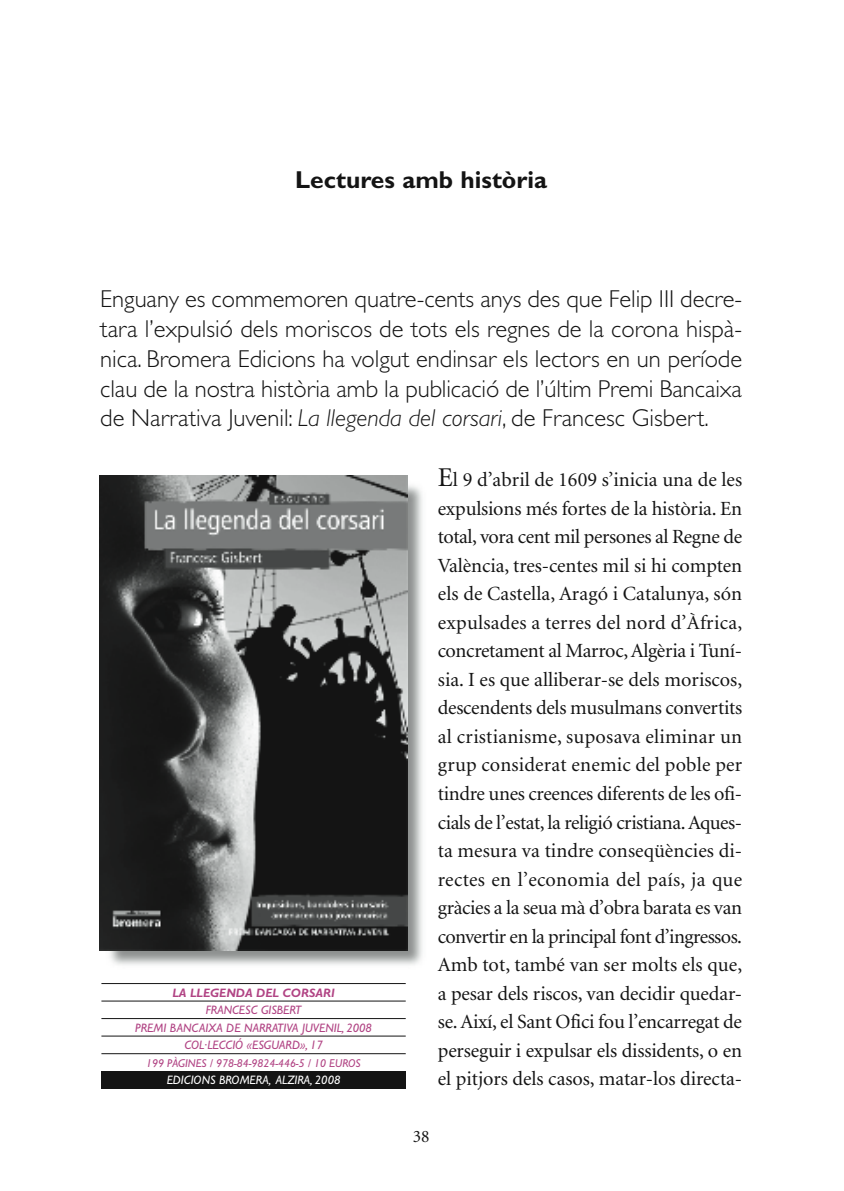
<style>
.page{position:relative;width:844px;height:1191px;background:#fff}
.page>*{position:absolute;margin:0;border:0;box-sizing:border-box;transform-origin:0 0}
.t1{font:300 24.5px/29.8px "Gill Sans";color:#141414;text-align:justify}
.t2{font:700 24.5px "Gill Sans";color:#141414}
.t3{font:20.12px/28.5px "Minion";letter-spacing:-.005em;color:#141414;text-align:justify}
.t4{font:17.5px "Minion";color:#141414}
.t5{font:italic 12.25px/17.5px "Gill Sans";color:#b14484;text-align:center}
.t6{font:italic 12.25px "Gill Sans";color:#fff}
.t7{font:italic 700 12.25px "Gill Sans";color:#b14484}
.t8{font:italic 11.38px "Gill Sans";color:#b14484}
.s1{font-style:italic}
.s2{font-size:27.12px}
</style>
<div class="page">
<img style="left:99px;top:475px;width:324px;height:490px">
<img style="left:100px;top:475px;width:307px;height:476px">
<div style="left:101px;top:1071px;width:304px;height:18px;background:#141414"></div>
<hr style="left:101px;top:983px;width:304px;height:1px;background:#141414">
<hr style="left:101px;top:1000px;width:304px;height:1px;background:#141414">
<hr style="left:101px;top:1018px;width:304px;height:1px;background:#141414">
<hr style="left:101px;top:1035px;width:304px;height:1px;background:#141414">
<hr style="left:101px;top:1053px;width:304px;height:1px;background:#141414">
<p class="t2" style="left:295px;top:172px;width:253px">Lectures amb història</p>
<p class="t1" style="left:100px;top:287px;width:643px">Enguany es commemoren quatre-cents anys des que Felip III decre&shy;tara l’expulsió dels moriscos de tots els regnes de la corona hispà&shy;nica. Bromera Edicions ha volgut endinsar els lectors en un període clau de la nostra història amb la publicació de l’últim Premi Bancaixa de Narrativa Juvenil: <span class="s1">La llegenda del corsari</span>, de Francesc Gisbert.</p>
<p class="t7" style="left:172px;top:988px;width:164px">LA LLEGENDA DEL CORSARI</p>
<p class="t5" style="left:135px;top:1002px;width:238px">FRANCESC GISBERT<br>PREMI BANCAIXA DE NARRATIVA JUVENIL, 2008<br>COL·LECCIÓ «ESGUARD», 17</p>
<p class="t8" style="left:146px;top:1059px;width:216px">199 PÀGINES / 978-84-9824-446-5 / 10 EUROS</p>
<p class="t6" style="left:167px;top:1076px;width:175px">EDICIONS BROMERA, ALZIRA, 2008</p>
<p class="t3" style="left:438px;top:467px;width:306px"><span class="s2">E</span>l 9 d’abril de 1609 s’inicia una de les expulsions més fortes de la història. En total, vora cent mil persones al Regne de València, tres-centes mil si hi compten els de Castella, Aragó i Catalunya, són expulsades a terres del nord d’Àfrica, concretament al Marroc, Algèria i Tuní&shy;sia. I es que alliberar-se dels moriscos, descendents dels musulmans convertits al cristianisme, suposava eliminar un grup considerat enemic del poble per tindre unes creences diferents de les ofi&shy;cials de l’estat, la religió cristiana. Aques&shy;ta mesura va tindre conseqüències di&shy;rectes en l’economia del país, ja que gràcies a la seua mà d’obra barata es van convertir en la principal font d’ingressos.<br>Amb tot, també van ser molts els que, a pesar dels riscos, van decidir quedar&shy;se. Així, el Sant Ofici fou l’encarregat de perseguir i expulsar els dissidents, o en el pitjors dels casos, matar-los directa-</p>
<p class="t4" style="left:412px;top:1130px;width:18px">38</p>
</div>
